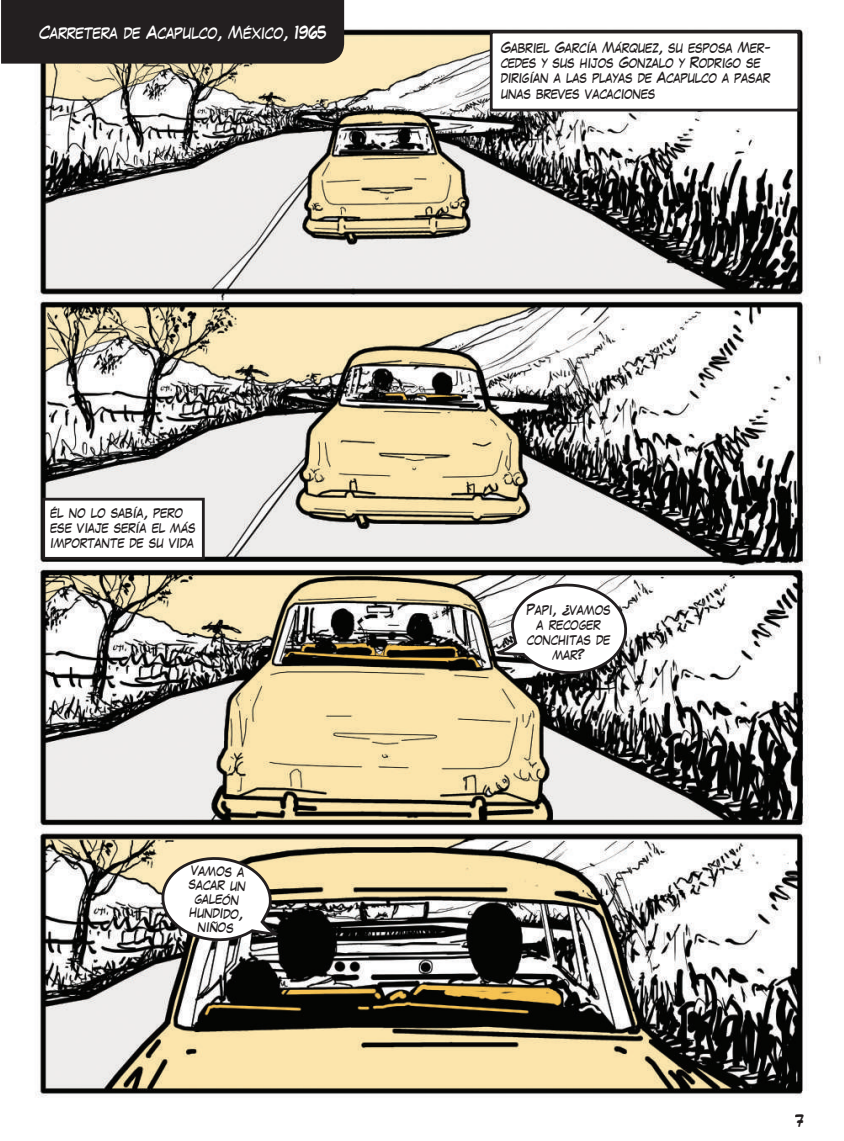
<style>
.page{position:relative;width:844px;height:1141px;background:#fff}
.page>*{position:absolute;margin:0;border:0;box-sizing:border-box;transform-origin:0 0}
.t1{font:14.88px "Laffayette Comic Pro";color:#fff}
.t2{font:14px "Laffayette Comic Pro";color:#231f20}
.t3{font:12.6px/15px "Laffayette Comic Pro";color:#231f20;text-align:center}
</style>
<div class="page">
<img style="left:35px;top:0;width:786px;height:1098px">
<svg style="left:492px;top:582px;width:136px;height:93px"></svg>
<svg style="left:157px;top:852px;width:124px;height:91px"></svg>
<div style="left:491px;top:32px;width:307px;height:78px;background:#fff"></div>
<div style="left:489px;top:31px;width:311px;height:80px;border:3px solid #231f20"></div>
<div style="left:44px;top:499px;width:159px;height:59px;background:#fff"></div>
<div style="left:42px;top:497px;width:163px;height:62px;border:3px solid #231f20"></div>
<div style="left:1px;top:0;width:343px;height:64px;background:#231f20"></div>
<p class="t1" style="left:39px;top:25px;width:288px">Carretera de Acapulco, México, 1965</p>
<p class="t3" style="left:51px;top:505px;width:147px;text-align:left">Él no lo sabía, pero ese viaje sería el más importante de su vida</p>
<p class="t3" style="left:190px;top:863px;width:58px;line-height:14px;rotate:2deg">vamos a sacar un galeón hundido, niños</p>
<p class="t3" style="left:501px;top:41px;width:271px;text-align:left">Gabriel García Márquez, su esposa Mer&shy;cedes y sus hijos Gonzalo y Rodrigo se dirigían a las playas de Acapulco a pasar unas breves vacaciones</p>
<p class="t3" style="left:526px;top:602px;width:85px">Papi, ¿vamos a recoger conchitas de mar?</p>
<p class="t2" style="left:794px;top:1113px;width:10px">7</p>
</div>
